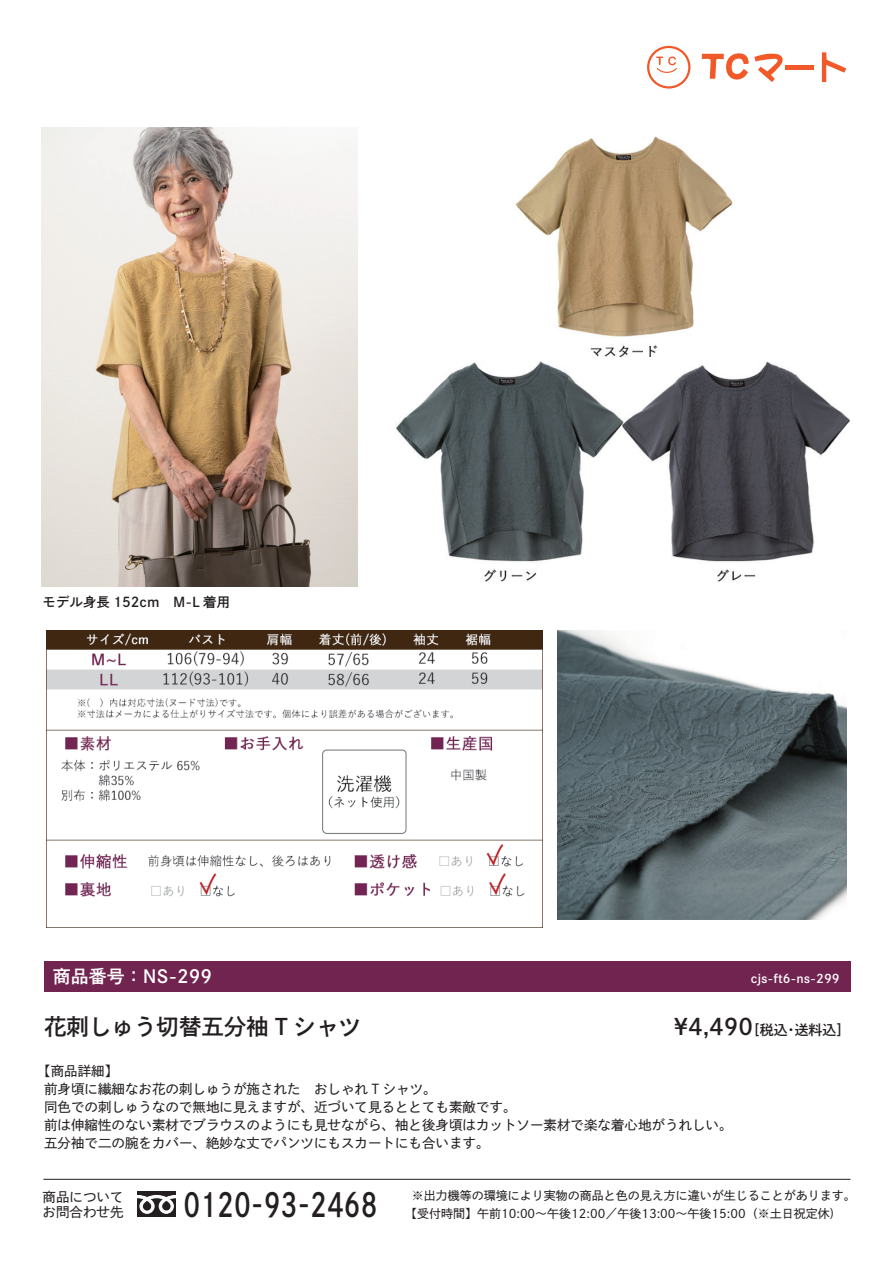
<style>
.page{position:relative;width:893px;height:1263px;background:#fff}
.page>*{position:absolute;margin:0;border:0;box-sizing:border-box;transform-origin:0 0}
.t1{font:32.55px "DNP Shuei Go Kin Std B";color:#231f20;scale:.8 1}
.t2{font:22.5px "DNP Shuei Go Kin Std B";color:#231f20}
.t3{font:18px "DNP Shuei Go Kin Std B";color:#fff}
.t4{font:13.95px "DNP Shuei Go Kin Std B";color:#231f20}
.t5{font:13.5px/18px "DNP Shuei Go Kin Std M";color:#231f20}
.t6{font:13.5px "DNP Shuei Go Kin Std B";color:#231f20}
.t7{font:12px "DNP Shuei Go Kin Std M";color:#231f20}
.t8{font:12px "DNP Shuei Go Kin Std B";color:#fff}
.s1{font-size:22.5px}
</style>
<div class="page">
<img style="left:395px;top:136px;width:454px;height:446px">
<img style="left:557px;top:630px;width:289px;height:289px">
<img style="left:46px;top:630px;width:496px;height:297px">
<img style="left:41px;top:128px;width:317px;height:458px">
<div style="left:44px;top:961px;width:806px;height:31px;background:#712450"></div>
<div style="left:137px;top:1191px;width:39px;height:26px;background:#231f20"></div>
<svg style="left:137px;top:1195px;width:39px;height:19px"></svg>
<hr style="left:43px;top:1179px;width:807px;height:1px;background:#231f20">
<svg style="left:822px;top:52px;width:24px;height:30px"></svg>
<svg style="left:702px;top:53px;width:81px;height:29px"></svg>
<div style="left:785px;top:65px;width:28px;height:5px;background:#f15929"></div>
<svg style="left:647px;top:46px;width:43px;height:43px"></svg>
<div style="left:649px;top:48px;width:39px;height:38px;background:#fff;border-radius:50%"></div>
<svg style="left:656px;top:56px;width:21px;height:17px"></svg>
<p class="t6" style="left:43px;top:592px;width:189px">モデル身長 152cm　M-L 着用</p>
<h3 class="t3" style="left:53px;top:964px;width:161px">商品番号：NS-299</h3>
<p class="t8" style="left:751px;top:970px;width:90px">cjs-ft6-ns-299</p>
<h2 class="t2" style="left:44px;top:1011px;width:319px">花刺しゅう切替五分袖 T シャツ</h2>
<p class="t4" style="left:674px;top:1020px;width:178px"><span class="s1">¥4,490</span>［税込・送料込］</p>
<p class="t5" style="left:44px;top:1062px;width:690px;text-indent:-7px">【商品詳細】<br>前身頃に繊細なお花の刺しゅうが施された　おしゃれ T シャツ。<br>同色での刺しゅうなので無地に見えますが、近づいて見るととても素敵です。<br>前は伸縮性のない素材でブラウスのようにも見せながら、袖と後身頃はカットソー素材で楽な着心地がうれしい。五分袖で二の腕をカバー、絶妙な丈でパンツにもスカートにも合います。</p>
<p class="t5" style="left:43px;top:1189px;width:82px;line-height:15px">商品についてお問合わせ先</p>
<h1 class="t1" style="left:184px;top:1182px;width:244px">0120-93-2468</h1>
<p class="t7" style="left:412px;top:1188px;width:445px">※出力機等の環境により実物の商品と色の見え方に違いが生じることがあります。</p>
<p class="t7" style="left:411px;top:1205px;width:436px">【受付時間】午前10:00～午後12:00／午後13:00～午後15:00（※土日祝定休)　</p>
</div>
